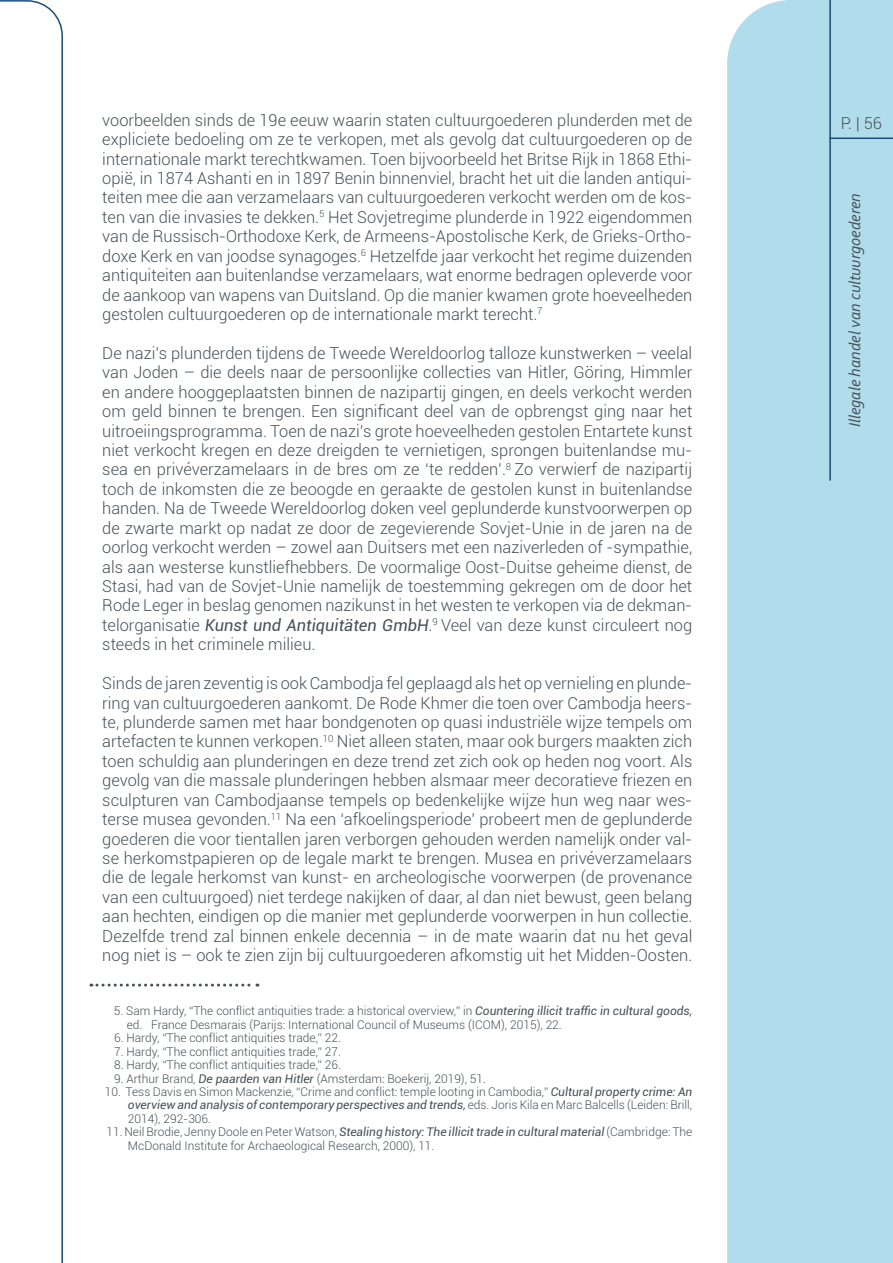
<style>
.page{position:relative;width:893px;height:1263px;background:#fff}
.page>*{position:absolute;margin:0;border:0;box-sizing:border-box;transform-origin:0 0}
.t1{font:300 16.5px/19.5px "Roboto";color:#465056;text-align:justify}
.t2{font:italic 16.5px "Corbel";color:#465056}
.t3{font:300 12px/13.5px "Roboto";color:#465056}
.s1{font-weight:400;font-style:italic}
</style>
<div class="page">
<div style="left:727px;top:0;width:166px;height:1263px;background:#b1dcec"></div>
<svg style="left:0;top:0;width:63px;height:1263px"></svg>
<hr style="left:829px;top:0;width:2px;height:481px;background:#1a4c77">
<div style="left:832px;top:99px;width:58px;height:31px;background:#b0dcec"></div>
<hr style="left:829px;top:138px;width:64px;height:1px;background:#1a4c77">
<div style="left:839px;top:156px;width:28px;height:325px;background:#b0dcec"></div>
<svg style="left:91px;top:983px;width:167px;height:3px"></svg>
<p class="t1" style="left:102px;top:109px;width:592px">voorbeelden sinds de 19e eeuw waarin staten cultuurgoederen plunderden met de</p>
<p class="t1" style="left:841px;top:113px;width:43px">P. | 56</p>
<p class="t1" style="left:102px;top:129px;width:592px">expliciete bedoeling om ze te verkopen, met als gevolg dat cultuurgoederen op de internationale markt terechtkwamen. Toen bijvoorbeeld het Britse Rijk in 1868 Ethi&shy;opië, in 1874 Ashanti en in 1897 Benin binnenviel, bracht het uit die landen antiqui&shy;teiten mee die aan verzamelaars van cultuurgoederen verkocht werden om de kos&shy;ten van die invasies te dekken.<sup>5</sup> Het Sovjetregime plunderde in 1922 eigendommen van de Russisch-Orthodoxe Kerk, de Armeens-Apostolische Kerk, de Grieks-Ortho&shy;doxe Kerk en van joodse synagoges.<sup>6</sup> Hetzelfde jaar verkocht het regime duizenden antiquiteiten aan buitenlandse verzamelaars, wat enorme bedragen opleverde voor de aankoop van wapens van Duitsland. Op die manier kwamen grote hoeveelheden gestolen cultuurgoederen op de internationale markt terecht.<sup>7</sup></p>
<p class="t1" style="left:102px;top:343px;width:592px">De nazi’s plunderden tijdens de Tweede Wereldoorlog talloze kunstwerken – veelal van Joden – die deels naar de persoonlijke collecties van Hitler, Göring, Himmler en andere hooggeplaatsten binnen de nazipartij gingen, en deels verkocht werden om geld binnen te brengen. Een significant deel van de opbrengst ging naar het uitroeiingsprogramma. Toen de nazi’s grote hoeveelheden gestolen Entartete kunst niet verkocht kregen en deze dreigden te vernietigen, sprongen buitenlandse mu&shy;sea en privéverzamelaars in de bres om ze ‘te redden’.<sup>8</sup> Zo verwierf de nazipartij toch de inkomsten die ze beoogde en geraakte de gestolen kunst in buitenlandse handen. Na de Tweede Wereldoorlog doken veel geplunderde kunstvoorwerpen op de zwarte markt op nadat ze door de zegevierende Sovjet-Unie in de jaren na de oorlog verkocht werden – zowel aan Duitsers met een naziverleden of -sympathie, als aan westerse kunstliefhebbers. De voormalige Oost-Duitse geheime dienst, de Stasi, had van de Sovjet-Unie namelijk de toestemming gekregen om de door het Rode Leger in beslag genomen nazikunst in het westen te verkopen via de dekman&shy;telorganisatie <span class="s1">Kunst und Antiquitäten GmbH</span>.<sup>9</sup> Veel van deze kunst circuleert nog steeds in het criminele milieu.</p>
<p class="t1" style="left:102px;top:673px;width:592px">Sinds de jaren zeventig is ook Cambodja fel geplaagd als het op vernieling en plunde&shy;ring van cultuurgoederen aankomt. De Rode Khmer die toen over Cambodja heers&shy;te, plunderde samen met haar bondgenoten op quasi industriële wijze tempels om artefacten te kunnen verkopen.<sup>10</sup> Niet alleen staten, maar ook burgers maakten zich toen schuldig aan plunderingen en deze trend zet zich ook op heden nog voort. Als gevolg van die massale plunderingen hebben alsmaar meer decoratieve friezen en sculpturen van Cambodjaanse tempels op bedenkelijke wijze hun weg naar wes&shy;terse musea gevonden.<sup>11</sup> Na een ‘afkoelingsperiode’ probeert men de geplunderde goederen die voor tientallen jaren verborgen gehouden werden namelijk onder val&shy;se herkomstpapieren op de legale markt te brengen. Musea en privéverzamelaars die de legale herkomst van kunst- en archeologische voorwerpen (de provenance van een cultuurgoed) niet terdege nakijken of daar, al dan niet bewust, geen belang aan hechten, eindigen op die manier met geplunderde voorwerpen in hun collectie.<br>Dezelfde trend zal binnen enkele decennia – in de mate waarin dat nu het geval nog niet is – ook te zien zijn bij cultuurgoederen afkomstig uit het Midden-Oosten.</p>
<p class="t2" style="left:844px;top:427px;width:236px;rotate:-90deg">Illegale handel van cultuurgoederen</p>
<p class="t3" style="left:102px;top:1004px;width:591px;text-indent:11px">5. Sam Hardy, “The conflict antiquities trade: a historical overview,” in <span class="s1">Countering illicit traffic in cultural goods, </span>ed. ed. France Desmarais (Parijs: International Council of Museums (ICOM), 2015), 22.</p>
<p class="t3" style="left:114px;top:1031px;width:229px">6. Hardy, “The conflict antiquities trade,” 22.</p>
<p class="t3" style="left:114px;top:1044px;width:229px">7. Hardy, “The conflict antiquities trade,” 27.</p>
<p class="t3" style="left:114px;top:1058px;width:229px">8. Hardy, “The conflict antiquities trade,” 26.</p>
<p class="t3" style="left:114px;top:1071px;width:373px">9. Arthur Brand, <span class="s1">De paarden van Hitler</span> (Amsterdam: Boekerij, 2019), 51.</p>
<p class="t3" style="left:128px;top:1084px;width:566px;text-align:justify;text-indent:-23px">10. Tess Davis en Simon Mackenzie, “Crime and conflict: temple looting in Cambodia,” <span class="s1">Cultural property crime: An overview and analysis of contemporary perspectives and trends,</span> eds. Joris Kila en Marc Balcells (Leiden: Brill, 2014), 292-306.</p>
<p class="t3" style="left:128px;top:1125px;width:566px;text-indent:-22px">11. Neil Brodie, Jenny Doole en Peter Watson, <span class="s1">Stealing history: The illicit trade in cultural material</span> (Cambridge: The<br>McDonald Institute for Archaeological Research, 2000), 11.</p>
</div>
